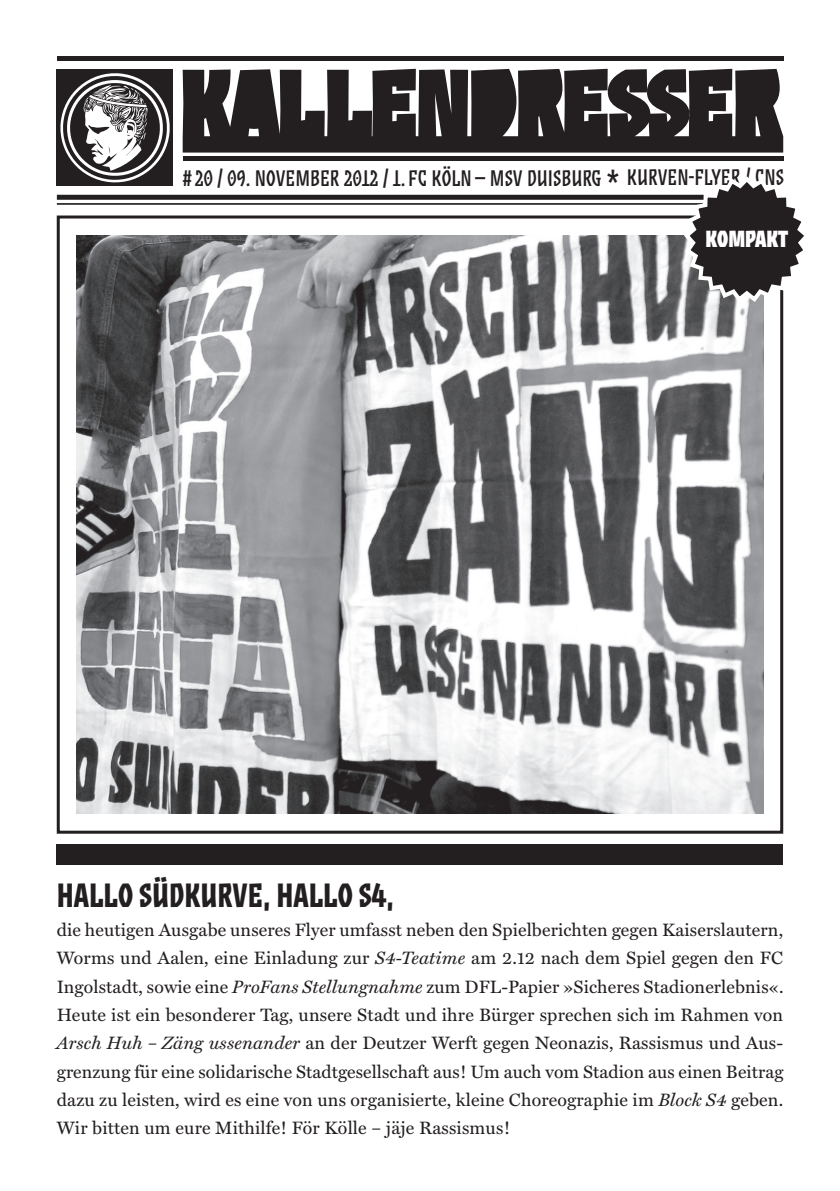
<style>
.page{position:relative;width:840px;height:1191px;background:#fff}
.page>*{position:absolute;margin:0;border:0;box-sizing:border-box;transform-origin:0 0}
.t1{font:36px "Zalamander Caps";color:#231f20}
.t2{font:600 34px "Zalamander Caps";color:#231f20}
.t3{font:700 23.6px "Zalamander Caps";color:#fff}
.t4{font:22.8px "Zalamander Caps";color:#231f20}
.t5{font:18px/28.4px "Miller Text";letter-spacing:.01em;color:#231f20;text-align:justify}
.s1{font-style:italic}
</style>
<div class="page">
<div style="left:57px;top:215px;width:725px;height:618px;border:3px solid #231f20"></div>
<img style="left:77px;top:235px;width:685px;height:578px">
<svg style="left:182px;top:69px;width:600px;height:84px;fill:#231f20"></svg>
<svg style="left:691px;top:109px;width:2px;height:8px"></svg>
<div style="left:57px;top:70px;width:116px;height:116px;background:#231f20"></div>
<svg style="left:60px;top:73px;width:110px;height:110px"></svg>
<hr style="left:57px;top:57px;width:725px;height:4px;background:#231f20">
<hr style="left:183px;top:156px;width:599px;height:4px;background:#231f20">
<div style="left:57px;top:195px;width:725px;height:5px;background:#231f20"></div>
<hr style="left:57px;top:203px;width:725px;height:2px;background:#231f20">
<div style="left:57px;top:845px;width:725px;height:20px;background:#231f20"></div>
<svg style="left:680px;top:182px;width:124px;height:123px"></svg>
<p class="t4" style="left:183px;top:163px;width:602px"># 20 / 09. NOVEMBER 2012 / 1. FC KÖLN – MSV DUISBURG KURVEN-FLYER / CNS</p>
<h1 class="t1" style="left:606px;top:161px;width:15px">*</h1>
<h3 class="t3" style="left:705px;top:224px;width:84px">KOMPAKT</h3>
<h2 class="t2" style="left:57px;top:873px;width:338px">HALLO SÜDKURVE, HALLO S4,</h2>
<p class="t5" style="left:57px;top:915px;width:727px">die heutigen Ausgabe unseres Flyer umfasst neben den Spielberichten gegen Kaiserslautern, Worms und Aalen, eine Einladung zur <span class="s1">S4-Teatime</span> am 2.12 nach dem Spiel gegen den FC Ingolstadt, sowie eine <span class="s1">ProFans Stellungnahme</span> zum DFL-Papier »Sicheres Stadionerlebnis«.<br>Heute ist ein besonderer Tag, unsere Stadt und ihre Bürger sprechen sich im Rahmen von <span class="s1">Arsch Huh – Zäng ussenander</span> an der Deutzer Werft gegen Neonazis, Rassismus und Aus&shy;grenzung für eine solidarische Stadtgesellschaft aus! Um auch vom Stadion aus einen Beitrag dazu zu leisten, wird es eine von uns organisierte, kleine Choreographie im <span class="s1">Block S4</span> geben.<br>Wir bitten um eure Mithilfe! För Kölle – jäje Rassismus!</p>
</div>
